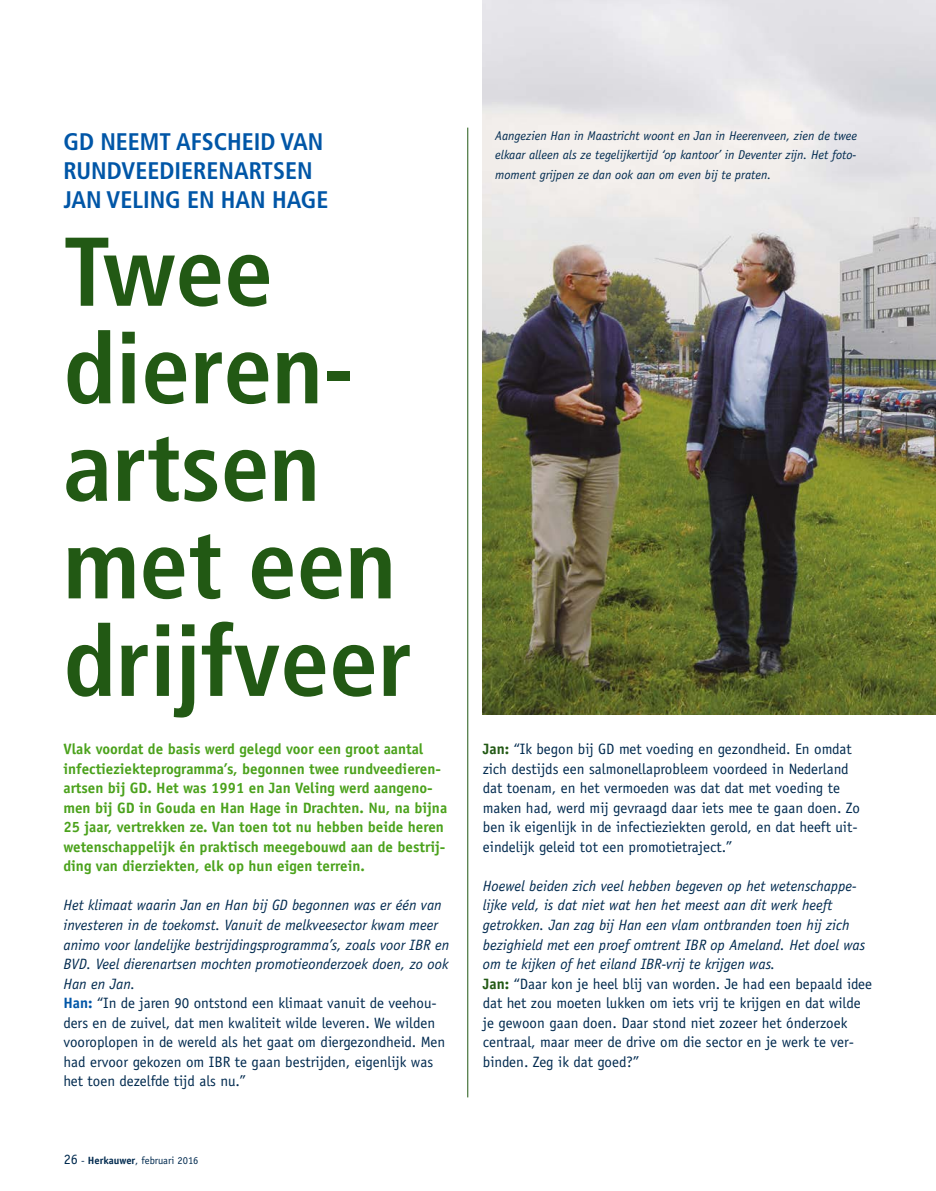
<style>
.page{position:relative;width:936px;height:1191px;background:#fff}
.page>*{position:absolute;margin:0;border:0;box-sizing:border-box;transform-origin:0 0}
.t1{font:700 condensed 97.5px/97.5px "Frutiger LT Std";color:#225914}
.t2{font:700 condensed 24px/29.2px "Frutiger LT Std";color:#0056a7}
.t3{font:15px/19.5px "Officina Sans Std";color:#002a4f}
.t4{font:italic 15px/19.5px "Officina Sans Std";color:#002a4f}
.t5{font:700 15px/19.5px "Officina Sans Std";color:#4ba21c}
.t6{font:italic 12.75px/19.5px "Officina Sans Std";color:#002a4f;text-align:justify}
.t7{font:10.5px "Officina Sans Std";color:#002a4f}
.s1{font-style:italic}
.s2{font-weight:700;color:#0056a7}
.s3{font-size:14.25px}
.s4{font-weight:700}
.s5{font-weight:700;color:#225914}
.s6{font-weight:700;font-style:normal;color:#225914}
.s7{font-style:normal}
</style>
<div class="page">
<img style="left:482px;top:0;width:453px;height:714px">
<hr style="left:467px;top:128px;width:1px;height:969px;background:#225914">
<h2 class="t2" style="left:63px;top:127px;width:266px">GD NEEMT AFSCHEID VAN<br>RUNDVEE DIERENARTSEN<br>JAN VELING EN HAN HAGE</h2>
<h1 class="t1" style="left:63px;top:223px;width:350px">Twee dieren&shy;artsen met een drijfveer</h1>
<p class="t5" style="left:63px;top:739px;width:385px">Vlak voordat de basis werd gelegd voor een groot aantal infectieziekteprogramma’s, begonnen twee rundveedieren&shy;artsen bij GD. Het was 1991 en Jan Veling werd aangeno&shy;men bij GD in Gouda en Han Hage in Drachten. Nu, na bijna 25 jaar, vertrekken ze. Van toen tot nu hebben beide heren wetenschappelijk én praktisch meegebouwd aan de bestrij&shy;ding van dierziekten, elk op hun eigen terrein.</p>
<p class="t3" style="left:63px;top:895px;width:387px"><span class="s1">Het klimaat waarin Jan en Han bij GD begonnen was er één van investeren in de toekomst. Vanuit de melkveesector kwam meer animo voor landelijke bestrijdingsprogramma’s, zoals voor IBR en BVD. Veel dierenartsen mochten promotieonderzoek doen, zo ook Han en Jan.<br></span><span class="s2">Han:</span> “In de jaren 90 ontstond een klimaat vanuit de veehou&shy;ders en de zuivel, dat men kwaliteit wilde leveren. We wilden vooroplopen in de wereld als het gaat om diergezondheid. Men had ervoor gekozen om IBR te gaan bestrijden, eigenlijk was het toen dezelfde tijd als nu.”</p>
<p class="t7" style="left:64px;top:1154px;width:136px"><span class="s3">26</span> - <span class="s4">Herkauwer</span>, februari 2016</p>
<p class="t6" style="left:495px;top:126px;width:363px">Aangezien Han in Maastricht woont en Jan in Heerenveen, zien de twee elkaar alleen als ze tegelijkertijd ‘op kantoor’ in Deventer zijn. Het foto&shy;moment grijpen ze dan ook aan om even bij te praten.</p>
<p class="t3" style="left:483px;top:739px;width:378px"><span class="s5">Jan:</span> “Ik begon bij GD met voeding en gezondheid. En omdat zich destijds een salmonellaprobleem voordeed in Nederland dat toenam, en het vermoeden was dat dat met voeding te maken had, werd mij gevraagd daar iets mee te gaan doen. Zo ben ik eigenlijk in de infectieziekten gerold, en dat heeft uit&shy;eindelijk geleid tot een promotietraject.”</p>
<p class="t4" style="left:483px;top:876px;width:391px">Hoewel beiden zich veel hebben begeven op het wetenschappe&shy;lijke veld, is dat niet wat hen het meest aan dit werk heeft getrokken. Jan zag bij Han een vlam ontbranden toen hij zich bezighield met een proef omtrent IBR op Ameland. Het doel was om te kijken of het eiland IBR-vrij te krijgen was.<br><span class="s6">Jan:</span> <span class="s7">“Daar kon je heel blij van worden. Je had een bepaald idee dat het zou moeten lukken om iets vrij te krijgen en dat wilde je gewoon gaan doen. Daar stond niet zozeer het ónderzoek centraal, maar meer de drive om die sector en je werk te ver&shy;binden. Zeg ik dat goed?”</span></p>
</div>
